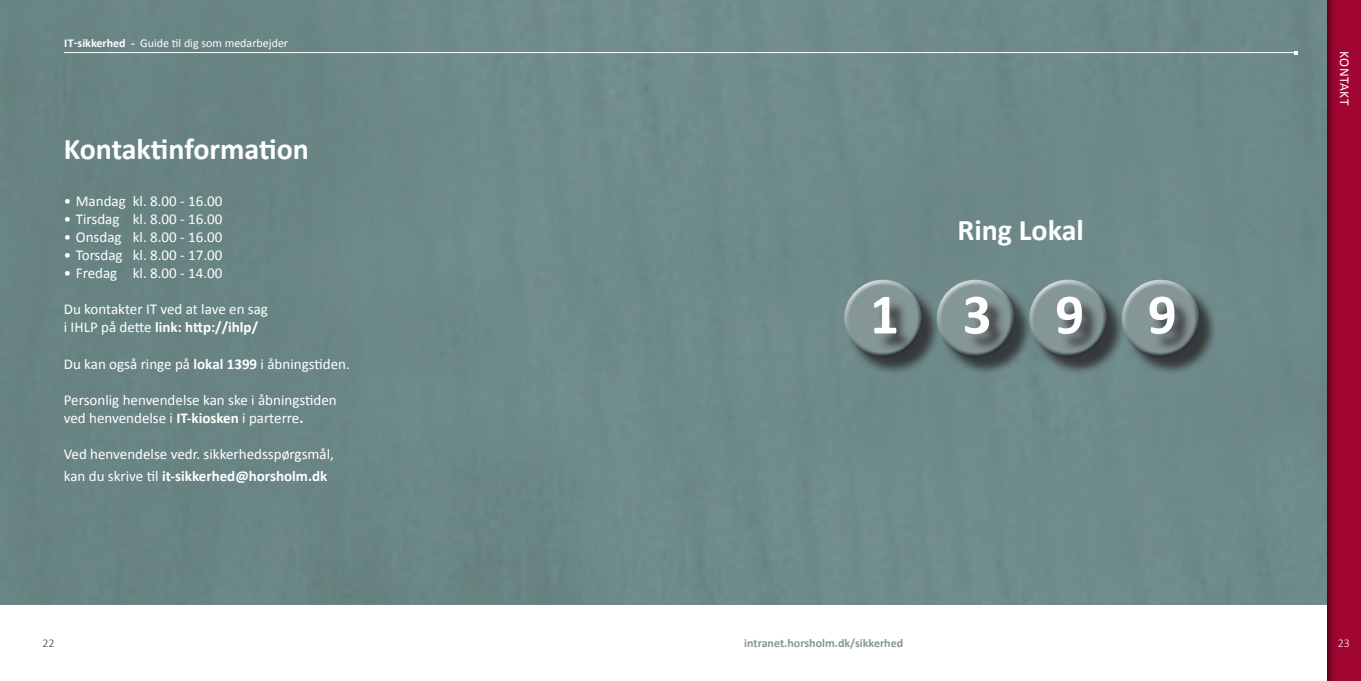
<style>
.page{position:relative;width:1361px;height:681px;background:#fff}
.page>*{position:absolute;margin:0;border:0;box-sizing:border-box;transform-origin:0 0}
.t1{font:700 57.3px "Calibri";color:#fff}
.t2{font:700 30px "Calibri";color:#fff}
.t3{font:15px/18px "Calibri";color:#fff}
.t4{font:13.5px "Calibri";letter-spacing:.04em;color:#fff}
.t5{font:12px "Calibri";color:#fff}
.t6{font:700 12px "Calibri";color:#859697}
.t7{font:300 12px "Calibri";color:#fff}
.t8{font:300 12px "Calibri";color:#2b3a45}
.s1{font-weight:700}
</style>
<div class="page">
<div style="left:0;top:0;width:1324px;height:604px;background:#6d898a"></div>
<div style="left:1324px;top:0;width:37px;height:680px;background:#231f20;opacity:.75"></div>
<hr style="left:64px;top:52px;width:1232px;height:1px;background:#fff">
<div style="left:846px;top:282px;width:94px;height:94px;background:#231f20;opacity:.75"></div>
<div style="left:843px;top:277px;width:78px;height:62px;background:#fff;opacity:.75"></div>
<div style="left:845px;top:292px;width:79px;height:66px;background:#231f20;opacity:.75"></div>
<div style="left:939px;top:282px;width:94px;height:94px;background:#231f20;opacity:.75"></div>
<div style="left:935px;top:277px;width:78px;height:62px;background:#fff;opacity:.75"></div>
<div style="left:937px;top:292px;width:79px;height:66px;background:#231f20;opacity:.75"></div>
<div style="left:1031px;top:282px;width:94px;height:94px;background:#231f20;opacity:.75"></div>
<div style="left:1028px;top:277px;width:78px;height:62px;background:#fff;opacity:.75"></div>
<div style="left:1030px;top:292px;width:79px;height:66px;background:#231f20;opacity:.75"></div>
<div style="left:1124px;top:282px;width:94px;height:94px;background:#231f20;opacity:.75"></div>
<div style="left:1120px;top:277px;width:78px;height:62px;background:#fff;opacity:.75"></div>
<div style="left:1122px;top:292px;width:79px;height:66px;background:#231f20;opacity:.75"></div>
<div style="left:876px;top:299px;width:38px;height:53px;background:#231f20;opacity:.75"></div>
<div style="left:967px;top:299px;width:40px;height:53px;background:#231f20;opacity:.75"></div>
<div style="left:1059px;top:299px;width:41px;height:53px;background:#231f20;opacity:.75"></div>
<div style="left:1152px;top:299px;width:41px;height:53px;background:#231f20;opacity:.75"></div>
<p class="t5" style="left:64px;top:36px;width:226px"><span class="s1">IT-sikkerhed -</span> Guide til dig som medarbejder</p>
<h2 class="t2" style="left:64px;top:130px;width:247px">Kontaktinformation</h2>
<p class="t3" style="left:64px;top:192px;width:160px">• Mandag kl. 8.00 - 16.00</p>
<p class="t3" style="left:64px;top:210px;width:160px">• Tirsdag kl. 8.00 - 16.00</p>
<p class="t3" style="left:64px;top:228px;width:160px">• Onsdag kl. 8.00 - 16.00</p>
<p class="t3" style="left:64px;top:246px;width:160px">• Torsdag kl. 8.00 - 17.00</p>
<p class="t3" style="left:64px;top:264px;width:160px">• Fredag kl. 8.00 - 14.00</p>
<p class="t3" style="left:64px;top:300px;width:206px">Du kontakter IT ved at lave en sag i IHLP på dette <span class="s1">link: http://ihlp/</span></p>
<p class="t3" style="left:64px;top:354px;width:288px">Du kan også ringe på <span class="s1">lokal 1399</span> i åbningstiden.</p>
<p class="t3" style="left:64px;top:390px;width:274px">Personlig henvendelse kan ske i åbningstiden ved henvendelse i <span class="s1">IT-kiosken</span> i parterre<span class="s1">.</span></p>
<p class="t3" style="left:64px;top:442px;width:272px;line-height:22.5px">Ved henvendelse vedr. sikkerhedsspørgsmål, kan du skrive til <span class="s1">it-sikkerhed@horsholm.dk</span></p>
<h2 class="t2" style="left:957px;top:211px;width:128px">Ring Lokal</h2>
<h1 class="t1" style="left:870px;top:277px;width:308px">1399</h1>
<p class="t8" style="left:43px;top:635px;width:14px">22</p>
<p class="t6" style="left:744px;top:635px;width:160px">intranet.horsholm.dk/sikkerhed</p>
<p class="t4" style="left:1353px;top:51px;width:56px;rotate:90deg">KONTAKT</p>
<p class="t7" style="left:1338px;top:635px;width:14px">23</p>
</div>
